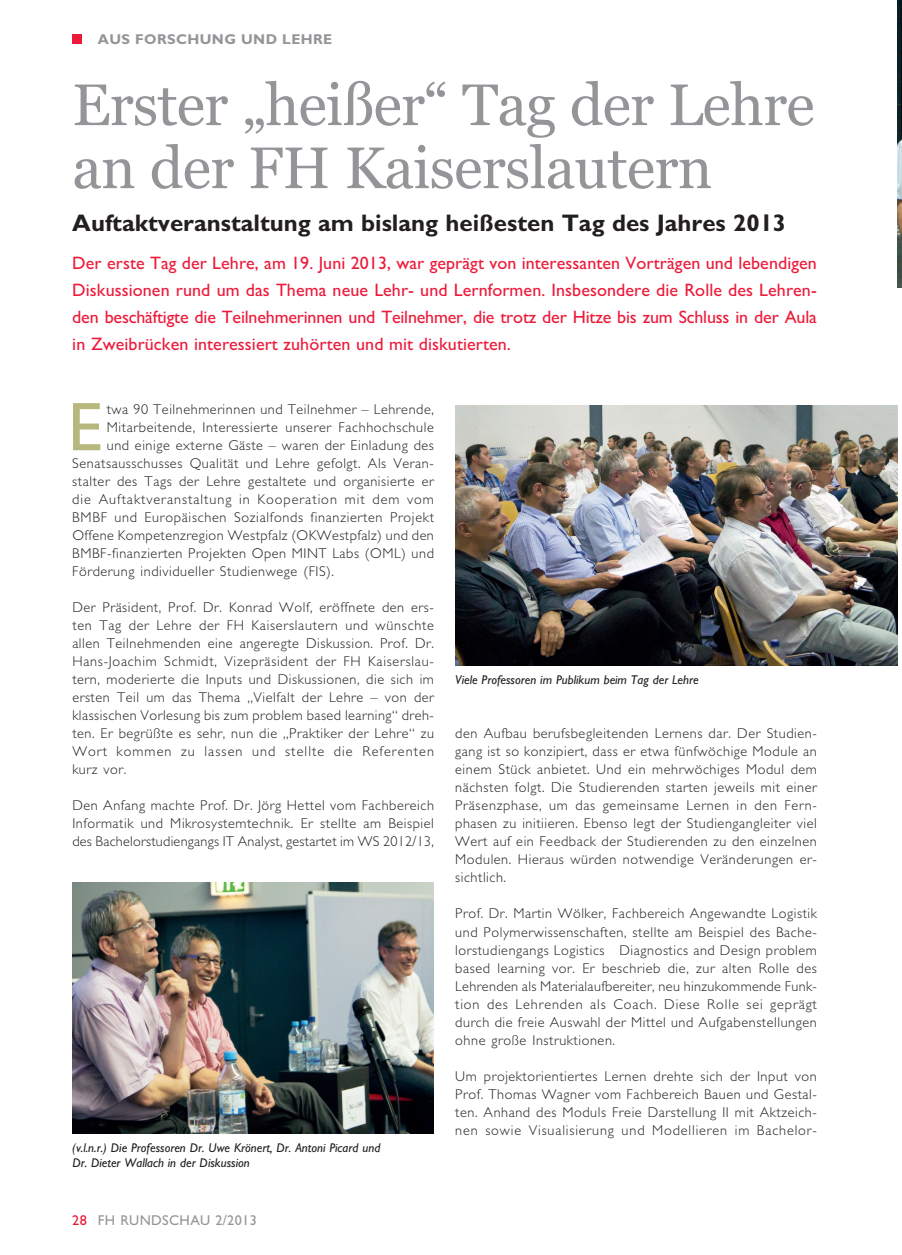
<style>
.page{position:relative;width:902px;height:1255px;background:#fff}
.page>*{position:absolute;margin:0;border:0;box-sizing:border-box;transform-origin:0 0}
.t1{font:69px "M Gill Sans";color:#b8b87e}
.t2{font:58.5px/63px "Georgia";letter-spacing:-.015em;color:#939598}
.t3{font:700 24px "M Gill Sans";color:#231f20}
.t4{font:18px/27px "M Gill Sans";letter-spacing:.005em;color:#ed1a3a;text-align:justify}
.t5{font:300 14.25px/18px "M Gill Sans";letter-spacing:.04em;color:#231f20;text-align:justify}
.t6{font:300 14.25px "M Gill Sans";letter-spacing:.07em;color:#231f20}
.t7{font:700 14.25px "M Gill Sans";letter-spacing:.025em;color:#939598}
.t8{font:14.25px "M Gill Sans";letter-spacing:.025em;color:#939598}
.t9{font:italic 12.75px/15.3px "M Gill Sans";color:#231f20}
.s1{color:#ed1a3a}
</style>
<div class="page">
<div style="left:72px;top:34px;width:10px;height:10px;background:#ed1a3a"></div>
<img style="left:455px;top:405px;width:442px;height:260px">
<img style="left:897px;top:1px;width:4px;height:286px">
<img style="left:72px;top:882px;width:362px;height:251px">
<p class="t7" style="left:98px;top:30px;width:236px">AUS FORSCHUNG UND LEHRE</p>
<h2 class="t2" style="left:72px;top:73px;width:743px">Erster „heißer“ Tag der Lehre an der FH Kaiserslautern</h2>
<h3 class="t3" style="left:72px;top:208px;width:715px">Auftaktveranstaltung am bislang heißesten Tag des Jahres 2013</h3>
<p class="t4" style="left:72px;top:249px;width:746px">Der erste Tag der Lehre, am 19. Juni 2013, war geprägt von interessanten Vorträgen und lebendigen Diskussionen rund um das Thema neue Lehr- und Lernformen. Insbesondere die Rolle des Lehren&shy;den beschäftigte die Teilnehmerinnen und Teilnehmer, die trotz der Hitze bis zum Schluss in der Aula in Zweibrücken interessiert zuhörten und mit diskutierten.</p>
<h1 class="t1" style="left:68px;top:386px;width:36px">E</h1>
<p class="t5" style="left:107px;top:400px;width:328px">twa 90 Teilnehmerinnen und Teilnehmer – Lehrende,</p>
<p class="t5" style="left:107px;top:418px;width:328px">Mitarbeitende, Interessierte unserer Fachhochschule</p>
<p class="t5" style="left:107px;top:436px;width:328px">und einige externe Gäste – waren der Einladung des</p>
<p class="t5" style="left:72px;top:454px;width:363px">Senatsausschusses Qualität und Lehre gefolgt. Als Veran-</p>
<p class="t5" style="left:72px;top:472px;width:363px">stalter des Tags der Lehre gestaltete und organisierte er</p>
<p class="t6" style="left:72px;top:491px;width:363px">die Auftaktveranstaltung in Kooperation mit dem vom</p>
<p class="t5" style="left:72px;top:508px;width:363px">BMBF und Europäischen Sozialfonds finanzierten Projekt</p>
<p class="t5" style="left:72px;top:526px;width:363px">Offene Kompetenzregion Westpfalz (OKWestpfalz) und den</p>
<p class="t5" style="left:72px;top:544px;width:363px">BMBF-finanzierten Projekten Open MINT Labs (OML) und</p>
<p class="t5" style="left:72px;top:562px;width:263px">Förderung individueller Studienwege (FIS).</p>
<p class="t5" style="left:72px;top:598px;width:363px">Der Präsident, Prof. Dr. Konrad Wolf, eröffnete den ers&shy;ten Tag der Lehre der FH Kaiserslautern und wünschte allen Teilnehmenden eine angeregte Diskussion. Prof. Dr.<br>Hans-Joachim Schmidt, Vizepräsident der FH Kaiserslau&shy;tern, moderierte die Inputs und Diskussionen, die sich im ersten Teil um das Thema „Vielfalt der Lehre – von der klassischen Vorlesung bis zum problem based learning“ dreh&shy;ten. Er begrüßte es sehr, nun die „Praktiker der Lehre“ zu Wort kommen zu lassen und stellte die Referenten kurz vor.</p>
<p class="t5" style="left:72px;top:796px;width:363px">Den Anfang machte Prof. Dr. Jörg Hettel vom Fachbereich Informatik und Mikrosystemtechnik. Er stellte am Beispiel des Bachelorstudiengangs IT Analyst, gestartet im WS 2012/13,</p>
<p class="t9" style="left:72px;top:1139px;width:309px">(v.l.n.r.) Die Professoren Dr. Uwe Krönert, Dr. Antoni Picard und<br>Dr. Dieter Wallach in der Diskussion</p>
<p class="t8" style="left:72px;top:1211px;width:186px"><span class="s1">28</span> FH RUNDSCHAU 2/2013</p>
<p class="t9" style="left:455px;top:672px;width:245px">Viele Professoren im Publikum beim Tag der Lehre</p>
<p class="t5" style="left:455px;top:724px;width:363px">den Aufbau berufsbegleitenden Lernens dar. Der Studien&shy;gang ist so konzipiert, dass er etwa fünfwöchige Module an einem Stück anbietet. Und ein mehrwöchiges Modul dem nächsten folgt. Die Studierenden starten jeweils mit einer Präsenzphase, um das gemeinsame Lernen in den Fern&shy;phasen zu initiieren. Ebenso legt der Studiengangleiter viel Wert auf ein Feedback der Studierenden zu den einzelnen Modulen. Hieraus würden notwendige Veränderungen er&shy;sichtlich.</p>
<p class="t5" style="left:455px;top:904px;width:363px">Prof. Dr. Martin Wölker, Fachbereich Angewandte Logistik und Polymerwissenschaften, stellte am Beispiel des Bache&shy;lorstudiengangs Logistics Diagnostics and Design problem based learning vor. Er beschrieb die, zur alten Rolle des Lehrenden als Materialaufbereiter, neu hinzukommende Funk&shy;tion des Lehrenden als Coach. Diese Rolle sei geprägt durch die freie Auswahl der Mittel und Aufgabenstellungen ohne große Instruktionen.</p>
<p class="t5" style="left:455px;top:1066px;width:363px">Um projektorientiertes Lernen drehte sich der Input von Prof. Thomas Wagner vom Fachbereich Bauen und Gestal&shy;ten. Anhand des Moduls Freie Darstellung II mit Aktzeich&shy;nen sowie Visualisierung und Modellieren im Bachelor-</p>
</div>
